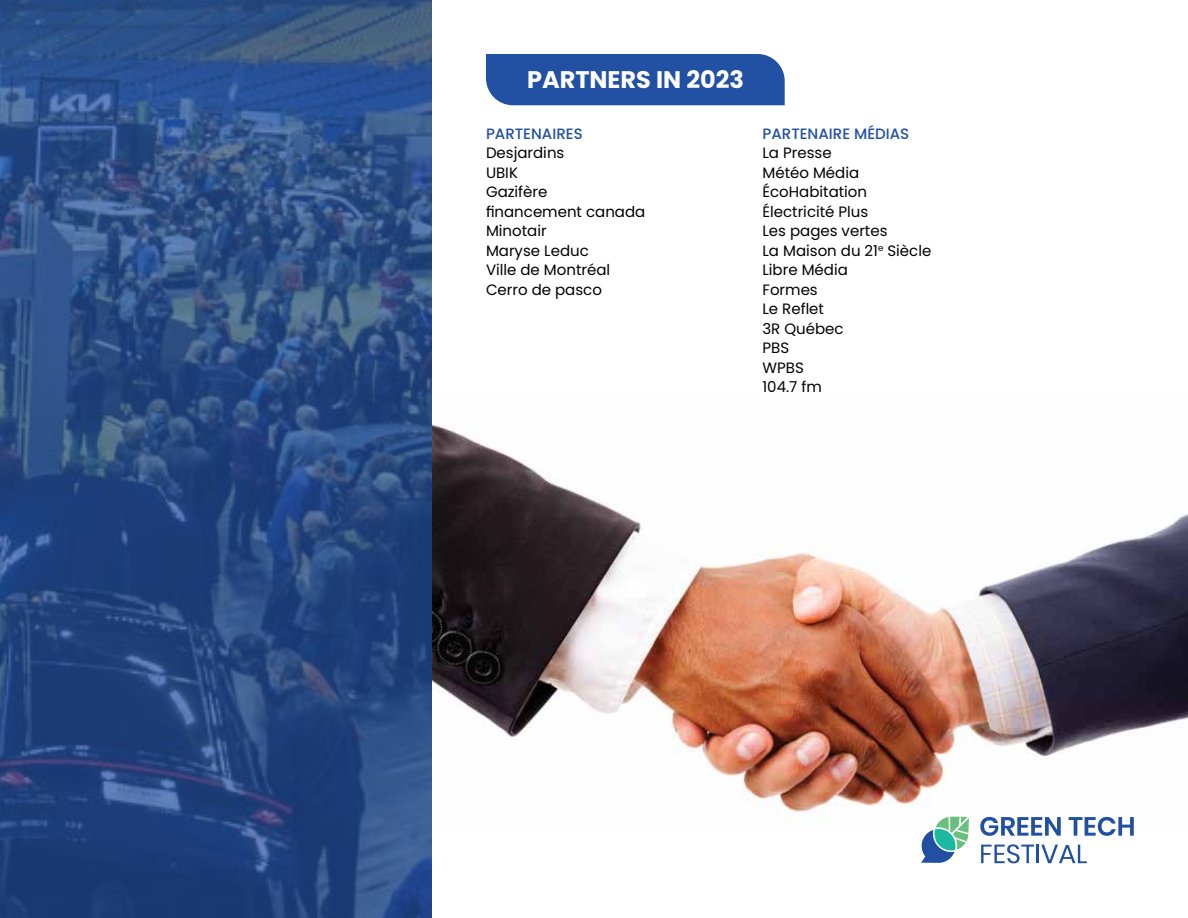
<style>
.page{position:relative;width:1188px;height:918px;background:#fff}
.page>*{position:absolute;margin:0;border:0;box-sizing:border-box;transform-origin:0 0}
.t1{font:700 24px "Poppins";color:#fff}
.t2{font:15px/19.5px "Poppins";color:#000}
.t3{font:500 15px "Poppins";color:#2250a3}
</style>
<div class="page">
<img style="left:432px;top:424px;width:756px;height:399px">
<svg style="left:980px;top:817px;width:81px;height:19px"></svg>
<svg style="left:1069px;top:817px;width:65px;height:19px"></svg>
<svg style="left:981px;top:844px;width:106px;height:19px"></svg>
<svg style="left:921px;top:817px;width:48px;height:46px"></svg>
<svg style="left:0;top:0;width:432px;height:918px;background:#2a4b82"></svg>
<div style="left:486px;top:54px;width:299px;height:51px;background:#2250a3"></div>
<h1 class="t1" style="left:527px;top:66px;width:218px">PARTNERS IN 2023</h1>
<p class="t3" style="left:486px;top:125px;width:98px">PARTENAIRES</p>
<p class="t2" style="left:486px;top:143px;width:161px">Desjardins<br>UBIK<br>Gazifère financement canada<br>Minotair<br>Maryse Leduc<br>Ville de Montréal<br>Cerro de pasco</p>
<p class="t3" style="left:762px;top:125px;width:148px">PARTENAIRE MÉDIAS</p>
<p class="t2" style="left:762px;top:143px;width:170px">La Presse<br>Météo Média<br>ÉcoHabitation<br>Électricité Plus<br>Les pages vertes<br>La Maison du 21<sup>e</sup> Siècle<br>Libre Média<br>Formes<br>Le Reflet<br>3R Québec<br>PBS<br>WPBS<br>104.7 fm</p>
</div>
